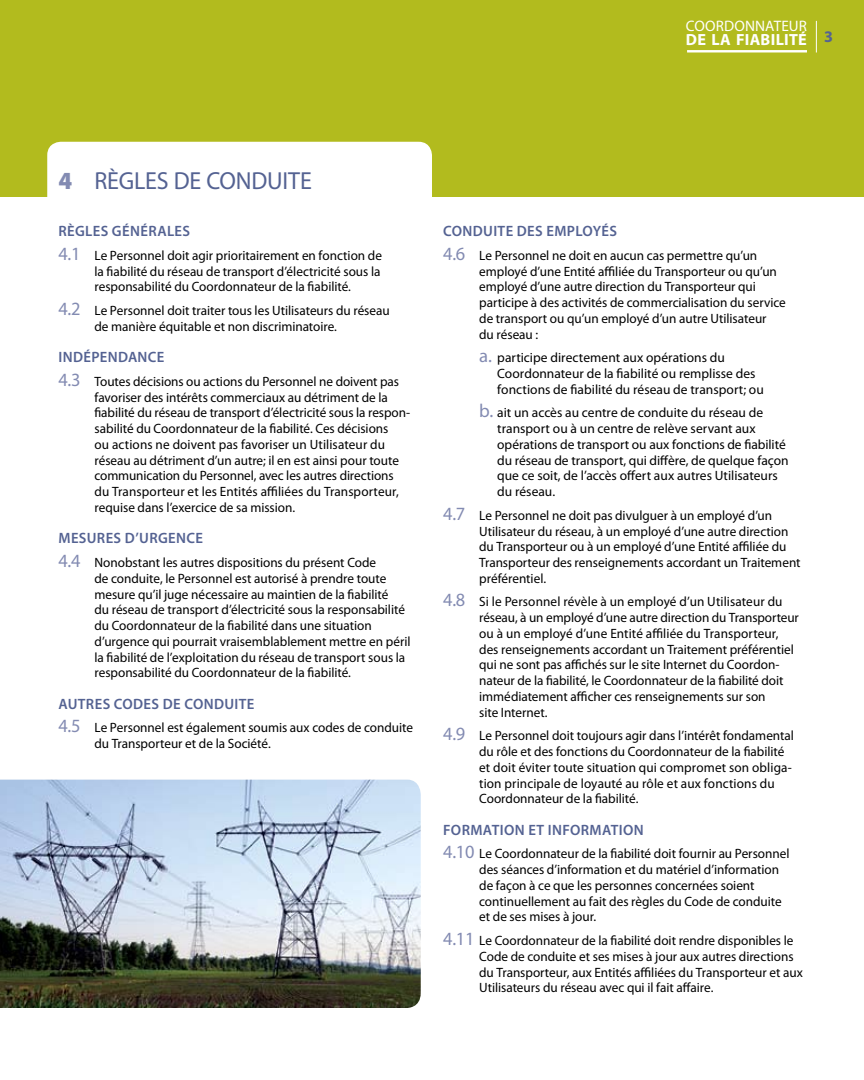
<style>
.page{position:relative;width:864px;height:1080px;background:#fff}
.page>*{position:absolute;margin:0;border:0;box-sizing:border-box;transform-origin:0 0}
.t1{font:24.75px "Myriad Pro";letter-spacing:-.005em;color:#546292}
.t2{font:700 16.2px "Myriad Pro";letter-spacing:.015em;color:#fff}
.t3{font:15.15px "Myriad Pro";letter-spacing:.015em;color:#fff}
.t4{font:600 15px "Myriad Pro";letter-spacing:.025em;color:#546292}
.t5{font:13.5px/15.8px "Myriad Pro";letter-spacing:-.005em;color:#000}
.s1{font-weight:900;color:#838bb2}
.s2{font-size:18.75px;color:#838bb2}
</style>
<div class="page">
<div style="left:0;top:0;width:864px;height:197px;background:#b2bb1e"></div>
<div style="left:47px;top:142px;width:385px;height:78px;background:#fff;border-radius:14px"></div>
<img style="left:0;top:780px;width:421px;height:228px">
<svg style="left:687px;top:20px;width:130px;height:33px"></svg>
<hr style="left:687px;top:50px;width:120px;height:2px;background:#fff">
<hr style="left:816px;top:21px;width:1px;height:31px;background:#fff">
<p class="t3" style="left:686px;top:16px;width:69px">Coordonnate</p>
<p class="t3" style="left:789px;top:16px;width:20px">ur</p>
<p class="t2" style="left:686px;top:29px;width:149px">DE LA FIABILITÉ <sup>3</sup></p>
<h1 class="t1" style="left:58px;top:165px;width:31px"><span class="s1">4</span> RÈ</h1>
<h1 class="t1" style="left:119px;top:165px;width:195px">GLES DE CONDUITE</h1>
<p class="t4" style="left:58px;top:222px;width:133px">RÈGLES GÉNÉRALES</p>
<p class="t5" style="left:94px;top:247px;width:289px;text-align:justify;text-indent:-36px"><span class="s2">4.1</span> Le Personnel doit agir prioritairement en fonction de la fiabilité du réseau de transport d’électricité sous la responsabilité du Coordonnateur de la fiabilité.</p>
<p class="t5" style="left:94px;top:302px;width:297px;text-indent:-36px"><span class="s2">4.2</span> Le Personnel doit traiter tous les Utilisateurs du réseau de manière équitable et non discriminatoire.</p>
<p class="t4" style="left:58px;top:348px;width:107px">INDÉPENDANCE</p>
<p class="t5" style="left:94px;top:373px;width:317px;text-indent:-36px"><span class="s2">4.3</span> Toutes décisions ou actions du Personnel ne doivent pas favoriser des intérêts commerciaux au détriment de la fiabilité du réseau de transport d’électricité sous la respon&shy;sabilité du Coordonnateur de la fiabilité. Ces décisions<br>ou actions ne doivent pas favoriser un Utilisateur du réseau au détriment d’un autre; il en est ainsi pour toute communication du Personnel, avec les autres directions du Transporteur et les Entités affiliées du Transporteur, requise dans l’exercice de sa mission.</p>
<p class="t4" style="left:58px;top:529px;width:146px">MESURES D’URGENCE</p>
<p class="t5" style="left:94px;top:554px;width:318px;text-indent:-36px"><span class="s2">4.4</span> Nonobstant les autres dispositions du présent Code<br>de conduite, le Personnel est autorisé à prendre toute mesure qu’il juge nécessaire au maintien de la fiabilité<br>du réseau de transport d’électricité sous la responsabilité du Coordonnateur de la fiabilité dans une situation d’urgence qui pourrait vraisemblablement mettre en péril la fiabilité de l’exploitation du réseau de transport sous la responsabilité du Coordonnateur de la fiabilité.</p>
<p class="t4" style="left:58px;top:694px;width:197px">AUTRES CODES DE CONDUITE</p>
<p class="t5" style="left:94px;top:720px;width:320px;text-indent:-36px"><span class="s2">4.5</span> Le Personnel est également soumis aux codes de conduite du Transporteur et de la Société.</p>
<p class="t4" style="left:443px;top:222px;width:175px">CONDUITE DES EMPLOYÉS</p>
<p class="t5" style="left:479px;top:247px;width:308px;text-indent:-36px"><span class="s2">4.6</span> Le Personnel ne doit en aucun cas permettre qu’un employé d’une Entité affiliée du Transporteur ou qu’un employé d’une autre direction du Transporteur qui participe à des activités de commercialisation du service de transport ou qu’un employé d’un autre Utilisateur<br>du réseau :</p>
<p class="t5" style="left:497px;top:350px;width:268px;text-indent:-18px"><span class="s2">a.</span> participe directement aux opérations du<br>Coordonnateur de la fiabilité ou remplisse des fonctions de fiabilité du réseau de transport; ou</p>
<p class="t5" style="left:497px;top:405px;width:293px;text-indent:-18px"><span class="s2">b.</span> ait un accès au centre de conduite du réseau de transport ou à un centre de relève servant aux opérations de transport ou aux fonctions de fiabilité du réseau de transport, qui diffère, de quelque façon que ce soit, de l’accès offert aux autres Utilisateurs du réseau.</p>
<p class="t5" style="left:479px;top:507px;width:323px;text-indent:-36px"><span class="s2">4.7</span> Le Personnel ne doit pas divulguer à un employé d’un Utilisateur du réseau, à un employé d’une autre direction du Transporteur ou à un employé d’une Entité affiliée du Transporteur des renseignements accordant un Traitement préférentiel.</p>
<p class="t5" style="left:479px;top:594px;width:321px;text-indent:-36px"><span class="s2">4.8</span> Si le Personnel révèle à un employé d’un Utilisateur du réseau, à un employé d’une autre direction du Transporteur ou à un employé d’une Entité affiliée du Transporteur, des renseignements accordant un Traitement préférentiel qui ne sont pas affichés sur le site Internet du Coordon&shy;nateur de la fiabilité, le Coordonnateur de la fiabilité doit immédiatement afficher ces renseignements sur son<br>site I nternet.</p>
<p class="t5" style="left:479px;top:728px;width:316px;text-indent:-36px"><span class="s2">4.9</span> Le Personnel doit toujours agir dans l’intérêt fondamental du rôle et des fonctions du Coordonnateur de la fiabilité et doit éviter toute situation qui compromet son obliga&shy;tion principale de loyauté au rôle et aux fonctions du Coordonnateur de la fiabilité.</p>
<p class="t4" style="left:443px;top:820px;width:28px">FORMATI</p>
<p class="t4" style="left:504px;top:820px;width:86px">ON ET INFORMATI</p>
<p class="t4" style="left:623px;top:820px;width:22px">ON</p>
<p class="t5" style="left:479px;top:846px;width:312px;text-indent:-36px"><span class="s2">4.10</span> Le Coordonnateur de la fiabilité doit fournir au Personnel des séances d’information et du matériel d’information de façon à ce que les personnes concernées soient continuellement au fait des règles du Code de conduite et de ses mises à jour.</p>
<p class="t5" style="left:479px;top:932px;width:325px;text-indent:-36px"><span class="s2">4.11</span> Le Coordonnateur de la fiabilité doit rendre disponibles le Code de conduite et ses mises à jour aux autres directions du Transporteur, aux Entités affiliées du Transporteur et aux Utilisateurs du réseau avec qui il fait affaire.</p>
</div>
